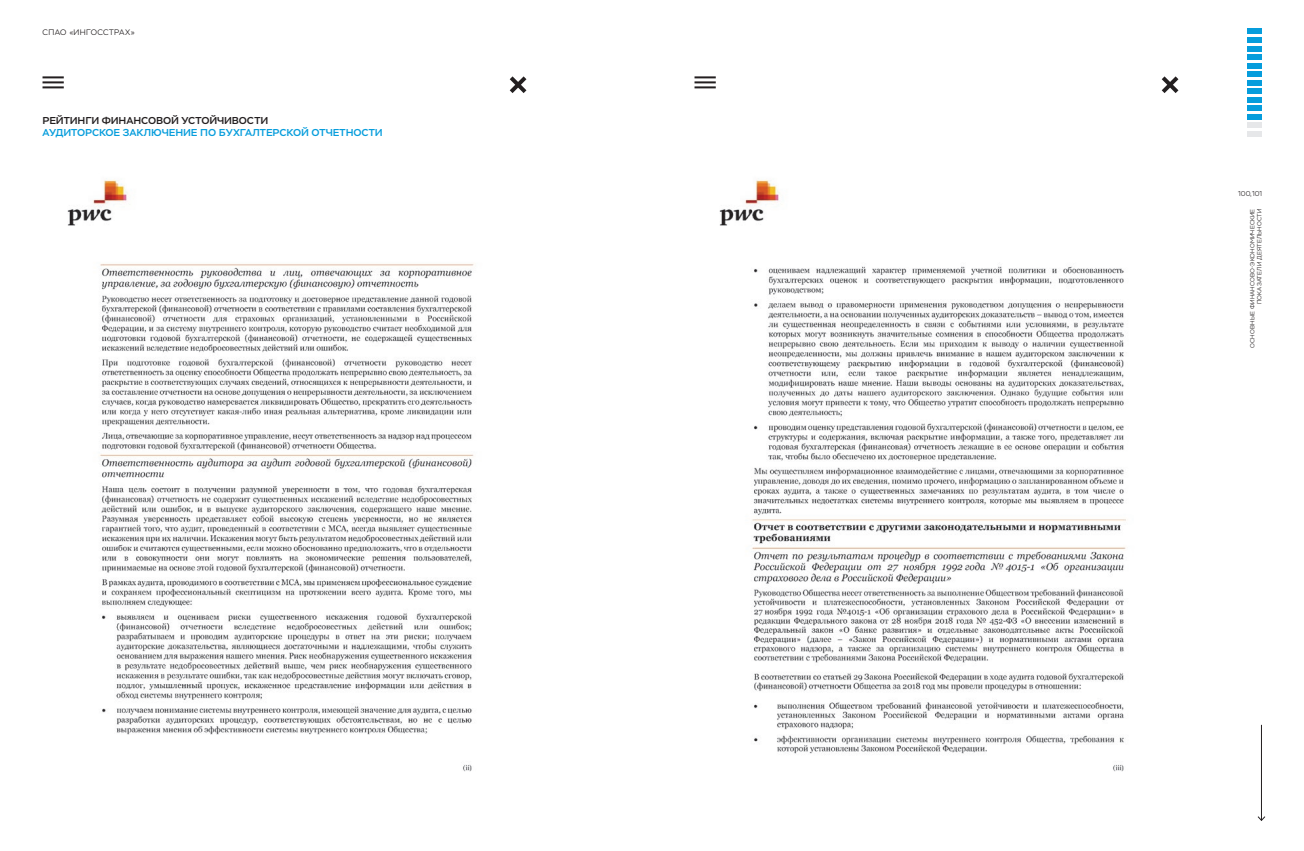
<style>
.page{position:relative;width:1304px;height:851px;background:#fff}
.page>*{position:absolute;margin:0;border:0;box-sizing:border-box;transform-origin:0 0}
.t1{font:500 10px "Ingo Stem";letter-spacing:-.015em;color:#069ddc}
.t2{font:500 10px "Ingo Stem";letter-spacing:-.015em;color:#231f20}
.t3{font:300 8px "Ingo Stem";letter-spacing:.04em;color:#231f20}
.t4{font:300 7px "Ingo Stem";letter-spacing:-.015em;color:#231f20}
.t5{font:300 6px/7px "Ingo Stem";letter-spacing:.025em;color:#231f20;text-align:right}
</style>
<div class="page">
<div style="left:1247px;top:29px;width:14px;height:5px;background:#069ddc"></div>
<div style="left:1247px;top:63px;width:14px;height:5px;background:#069ddc"></div>
<div style="left:1247px;top:46px;width:14px;height:5px;background:#069ddc"></div>
<div style="left:1247px;top:80px;width:14px;height:5px;background:#069ddc"></div>
<div style="left:1247px;top:105px;width:14px;height:6px;background:#069ddc"></div>
<div style="left:1247px;top:122px;width:14px;height:6px;background:#e6e7e9"></div>
<div style="left:1247px;top:97px;width:14px;height:5px;background:#069ddc"></div>
<div style="left:1247px;top:37px;width:14px;height:6px;background:#069ddc"></div>
<div style="left:1247px;top:71px;width:14px;height:6px;background:#069ddc"></div>
<div style="left:1247px;top:54px;width:14px;height:6px;background:#069ddc"></div>
<div style="left:1247px;top:88px;width:14px;height:6px;background:#069ddc"></div>
<div style="left:1247px;top:114px;width:14px;height:5px;background:#069ddc"></div>
<div style="left:1247px;top:131px;width:14px;height:5px;background:#e6e7e9"></div>
<hr style="left:43px;top:76px;width:21px;height:2px;background:#231f20">
<hr style="left:43px;top:81px;width:21px;height:2px;background:#231f20">
<hr style="left:43px;top:86px;width:21px;height:2px;background:#231f20">
<hr style="left:694px;top:76px;width:22px;height:2px;background:#231f20">
<hr style="left:694px;top:81px;width:22px;height:2px;background:#231f20">
<hr style="left:694px;top:86px;width:22px;height:2px;background:#231f20">
<hr style="left:1261px;top:724px;width:1px;height:96px;background:#231f20">
<svg style="left:1257px;top:816px;width:9px;height:5px"></svg>
<svg style="left:509px;top:76px;width:18px;height:17px"></svg>
<svg style="left:1161px;top:76px;width:18px;height:17px"></svg>
<img style="left:719px;top:179px;width:407px;height:593px">
<img style="left:67px;top:179px;width:407px;height:593px">
<h2 class="t3" style="left:43px;top:27px;width:94px">СПАО «ИНГОССТРАХ»</h2>
<h1 class="t2" style="left:43px;top:115px;width:227px">РЕЙТИНГИ ФИНАНСОВОЙ УСТОЙЧИВОСТИ</h1>
<h1 class="t1" style="left:43px;top:127px;width:342px">АУДИТОРСКОЕ ЗАКЛЮЧЕНИЕ ПО БУХГАЛТЕРСКОЙ ОТЧЕТНОСТИ</h1>
<p class="t4" style="left:1238px;top:190px;width:26px">100,101</p>
<p class="t5" style="left:1249px;top:347px;width:140px;rotate:-90deg">ОСНОВНЫЕ ФИНАНСОВО-ЭКОНОМИЧЕСКИЕ<br>ПОКАЗАТЕЛИ ДЕЯТЕЛЬНОСТИ</p>
</div>
